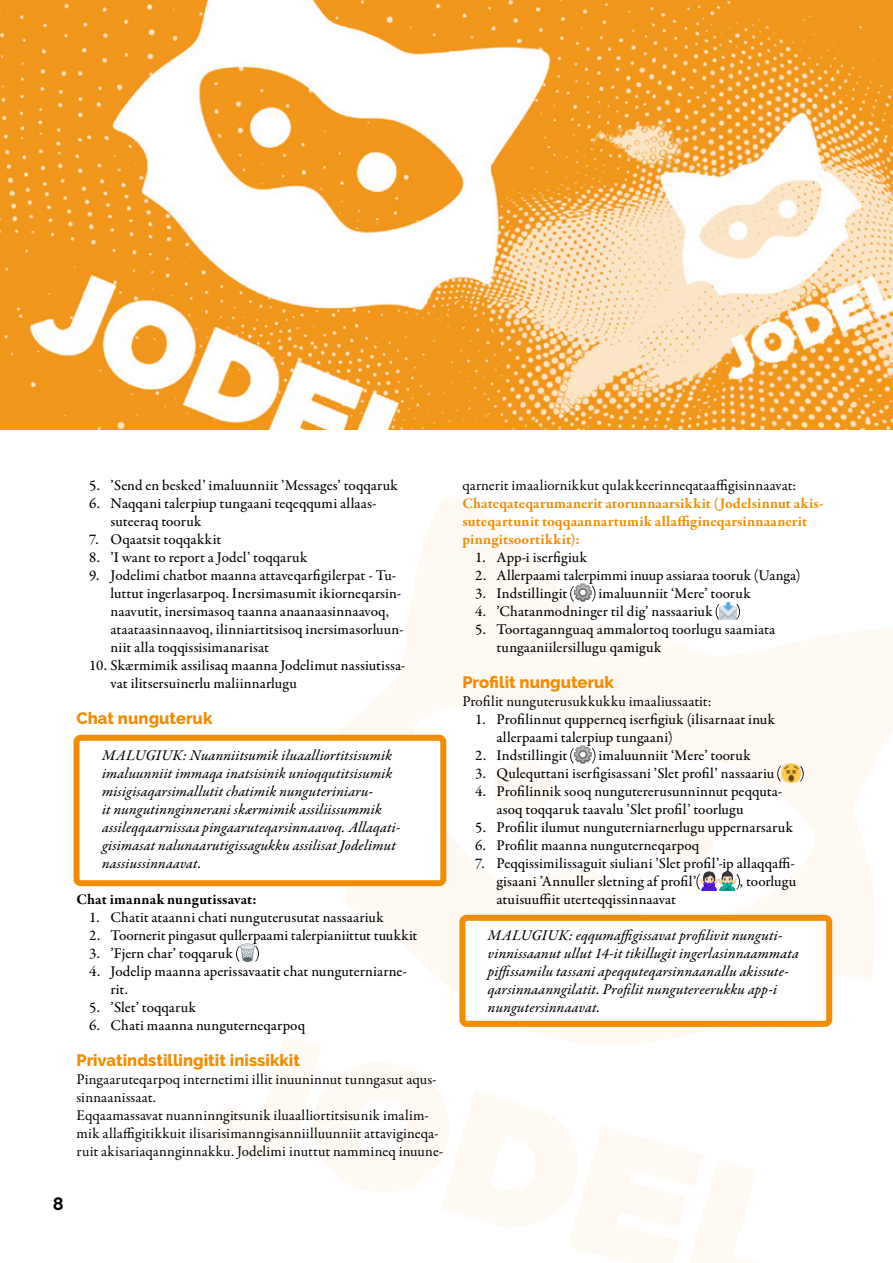
<style>
.page{position:relative;width:893px;height:1263px;background:#fff}
.page>*{position:absolute;margin:0;border:0;box-sizing:border-box;transform-origin:0 0}
.t1{font:700 18px "Raleway";color:#000}
.t2{font:800 16.5px "Raleway";color:#f18c03}
.t3{font:500 15px/18px "Garamond Premr Pro";letter-spacing:.005em;color:#000}
.t4{font:15px/18px "Garamond Premr Pro Med It";letter-spacing:.01em;color:#000}
.t5{font:15px/18px "Garamond Premr Pro";letter-spacing:.015em;color:#000}
.t6{font:700 15px/18px "Garamond Premr Pro";letter-spacing:.01em;color:#f18c03}
.t7{font:700 15px "Garamond Premr Pro";letter-spacing:.01em;color:#000}
</style>
<div class="page">
<svg style="left:288px;top:496px;width:605px;height:539px"></svg>
<svg style="left:204px;top:1035px;width:553px;height:228px"></svg>
<div style="left:77px;top:738px;width:366px;height:145px;background:#fff;border-radius:4px"></div>
<div style="left:74px;top:735px;width:372px;height:151px;border:6px solid #f18c03;border-radius:4px"></div>
<svg style="left:236px;top:943px;width:23px;height:19px"></svg>
<div style="left:462px;top:918px;width:367px;height:106px;background:#fff;border-radius:4px"></div>
<div style="left:459px;top:915px;width:373px;height:112px;border:6px solid #f18c03;border-radius:4px"></div>
<svg style="left:570px;top:583px;width:25px;height:18px"></svg>
<svg style="left:716px;top:604px;width:3px;height:15px"></svg>
<img style="left:720px;top:603px;width:16px;height:16px">
<svg style="left:736px;top:604px;width:4px;height:15px"></svg>
<svg style="left:476px;top:740px;width:119px;height:99px"></svg>
<svg style="left:777px;top:766px;width:4px;height:15px"></svg>
<img style="left:781px;top:763px;width:19px;height:19px">
<svg style="left:800px;top:766px;width:4px;height:15px"></svg>
<svg style="left:642px;top:803px;width:98px;height:88px"></svg>
<img style="left:0;top:0;width:893px;height:429px">
<p class="t3" style="left:89px;top:477px;width:310px">5. ’Send en besked’ imaluunniit ’Messages’ toqqaruk</p>
<p class="t3" style="left:111px;top:495px;width:268px;text-indent:-21px">6. Naqqani talerpiup tungaani teqeqqumi allaas&shy;suteeraq tooruk</p>
<p class="t3" style="left:89px;top:531px;width:133px">7. Oqaatsit toqqakkit</p>
<p class="t3" style="left:89px;top:549px;width:220px">8. ’I want to report a Jodel’ toqqaruk</p>
<p class="t3" style="left:111px;top:567px;width:294px;text-indent:-21px">9. Jodelimi chatbot maanna attaveqarfigilerpat - Tu&shy;luttut ingerlasarpoq. Inersimasumit ikiorneqarsin&shy;naavutit, inersimasoq taanna anaanaasinnaavoq, ataataasinnaavoq, ilinniartitsisoq inersimasorluun&shy;niit alla toqqissisimanarisat</p>
<p class="t3" style="left:111px;top:657px;width:296px;text-indent:-21px">10. Skærmimik assilisaq maanna Jodelimut nassiutissa&shy;vat ilitsersuinerlu maliinnarlugu</p>
<p class="t2" style="left:77px;top:709px;width:137px">Chat nunguteruk</p>
<p class="t4" style="left:102px;top:747px;width:300px">MALUGIUK: Nuanniitsumik iluaalliortitsisumik imaluunniit immaqa inatsisinik unioqqutitsisumik misigisaqarsimallutit chatimik nunguteriniaru-<br>it nungutinnginnerani skærmimik assiliissummik assileqqaarnissaa pingaaruteqarsinnaavoq. Allaqati&shy;gisimasat nalunaarutigissagukku assilisat Jodelimut nassiussinnaavat.</p>
<p class="t7" style="left:77px;top:890px;width:182px">Chat imannak nungutissavat:</p>
<p class="t3" style="left:89px;top:909px;width:296px">1. Chatit ataanni chati nunguterusutat nassaariuk</p>
<p class="t3" style="left:89px;top:927px;width:330px">2. Toornerit pingasut qullerpaami talerpianiittut tuukkit</p>
<p class="t3" style="left:89px;top:945px;width:145px">3. ’Fjern char’ toqqaruk</p>
<p class="t3" style="left:111px;top:963px;width:298px;text-indent:-21px">4. Jodelip maanna aperissavaatit chat nunguterniarne&shy;rit.</p>
<p class="t3" style="left:89px;top:999px;width:108px">5. ’Slet’ toqqaruk</p>
<p class="t3" style="left:89px;top:1017px;width:217px">6. Chati maanna nunguterneqarpoq</p>
<p class="t2" style="left:77px;top:1051px;width:225px">Privatindstillingitit inissikkit</p>
<p class="t5" style="left:77px;top:1071px;width:368px">Pingaaruteqarpoq internetimi illit inuuninnut tunngasut aqus&shy;sinnaanissaat.<br>Eqqaamassavat nuanninngitsunik iluaalliortitsisunik imalim&shy;mik allaffigitikkuit ilisarisimanngisanniilluunniit attavigineqa&shy;ruit akisariaqannginnakku. Jodelimi inuttut nammineq inuune-</p>
<p class="t1" style="left:53px;top:1193px;width:12px">8</p>
<p class="t5" style="left:462px;top:477px;width:335px">qarnerit imaaliornikkut qulakkeerinneqataaffigisinnaavat:</p>
<p class="t6" style="left:462px;top:495px;width:363px">Chateqateqarumanerit atorunnaarsikkit (Jodelsinnut akis&shy;suteqartunit toqqaannartumik allaffigineqarsinnaanerit pinngitsoortikkit):</p>
<p class="t3" style="left:475px;top:549px;width:113px">1. App-i iserfigiuk</p>
<p class="t3" style="left:475px;top:567px;width:327px">2. Allerpaami talerpimmi inuup assiaraa tooruk (Uanga)</p>
<p class="t3" style="left:475px;top:585px;width:94px">3. Indstillingit</p>
<p class="t3" style="left:598px;top:585px;width:154px">imaluunniit ‘Mere’ tooruk</p>
<p class="t3" style="left:475px;top:603px;width:239px">4. ’Chatanmodninger til dig’ nassaariuk</p>
<p class="t3" style="left:496px;top:621px;width:280px;text-indent:-21px">5. Toortagannguaq ammalortoq toorlugu saamiata tungaaniilersillugu qamiguk</p>
<p class="t2" style="left:462px;top:673px;width:153px">Profilit nunguteruk</p>
<p class="t5" style="left:462px;top:693px;width:251px">Profilit nunguterusukkukku imaaliussaatit:</p>
<p class="t3" style="left:496px;top:711px;width:280px;text-indent:-21px">1. Profilinnut qupperneq iserfigiuk (ilisarnaat inuk allerpaami talerpiup tungaani)</p>
<p class="t3" style="left:475px;top:747px;width:94px">2. Indstillingit</p>
<p class="t3" style="left:598px;top:747px;width:154px">imaluunniit ‘Mere’ tooruk</p>
<p class="t3" style="left:475px;top:765px;width:301px">3. Qulequttani iserfigisassani ’Slet profil’ nassaariu</p>
<p class="t3" style="left:496px;top:783px;width:287px;text-indent:-21px">4. Profilinnik sooq nungutererusunninnut peqquta&shy;asoq toqqaruk taavalu ’Slet profil’ toorlugu</p>
<p class="t3" style="left:475px;top:819px;width:319px">5. Profilit ilumut nunguterniarnerlugu uppernarsaruk</p>
<p class="t3" style="left:475px;top:837px;width:226px">6. Profilit maanna nunguterneqarpoq</p>
<p class="t3" style="left:496px;top:855px;width:300px;text-indent:-21px">7. Peqqissimilissaguit siuliani ’Slet profil’-ip allaqqaffi&shy;gisaani ’Annuller sletning af profil’</p>
<p class="t3" style="left:740px;top:873px;width:58px">, toorlugu</p>
<p class="t3" style="left:496px;top:891px;width:181px">atuisuuffiit uterteqqissinnaavat</p>
<p class="t4" style="left:488px;top:927px;width:312px">MALUGIUK: eqqumaffigissavat profilivit nunguti&shy;vinnissaanut ullut 14-it tikillugit ingerlasinnaammata piffissamilu tassani apeqquteqarsinnaanallu akissute&shy;qarsinnaanngilatit. Profilit nungutereerukku app-i nungutersinnaavat.</p>
</div>
